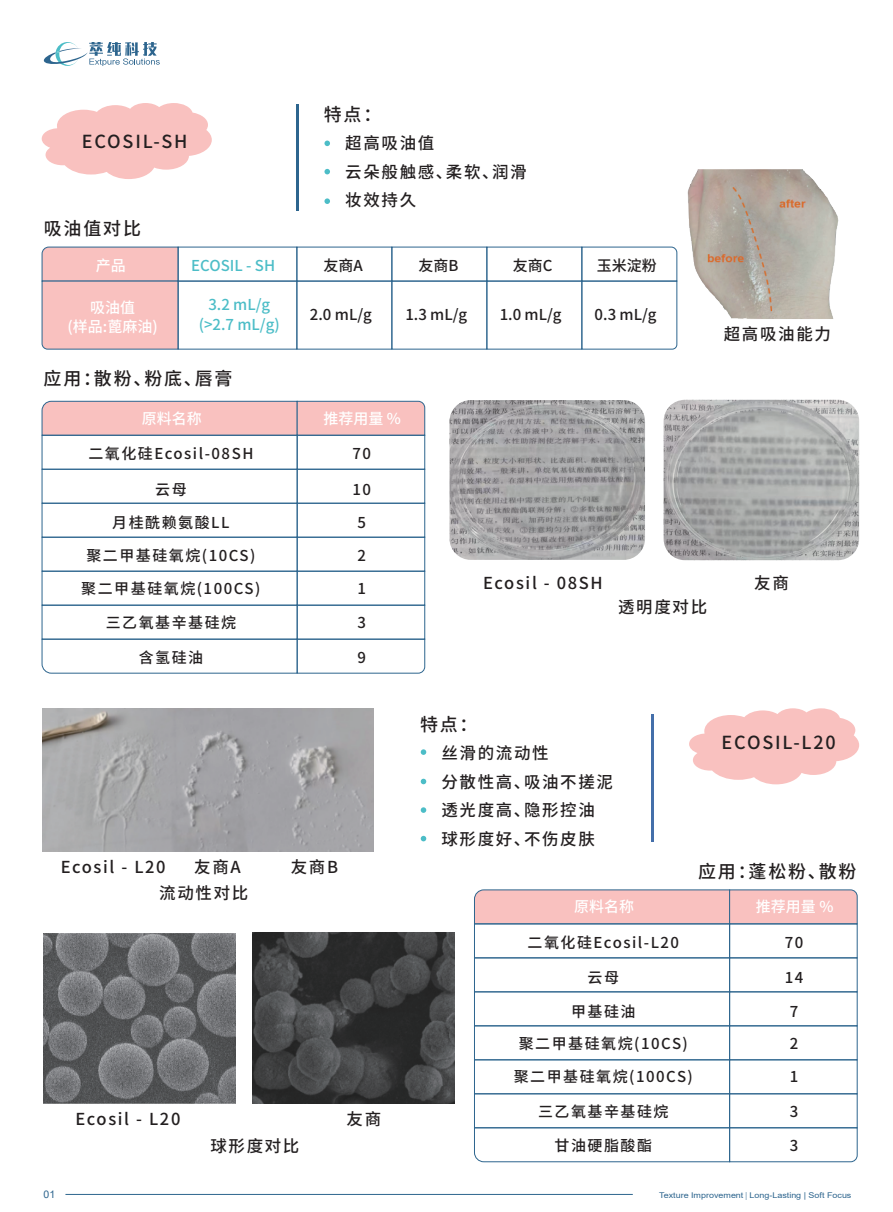
<style>
.page{position:relative;width:893px;height:1212px;background:#fff}
.page>*{position:absolute;margin:0;border:0;box-sizing:border-box;transform-origin:0 0}
.t1{font:500 18px "Source Han Sans SC";letter-spacing:.1em;color:#231f20}
.t2{font:500 16.5px/28.5px "Source Han Sans SC";letter-spacing:.1em;color:#231f20}
.t3{font:500 15px/32.5px "Source Han Sans SC";letter-spacing:.1em;color:#231f20;text-align:center}
.t4{font:500 15px/19.5px "Source Han Sans SC";color:#fff;text-align:center}
.t5{font:500 15px/19.5px "Source Han Sans SC";color:#4cbdc7;text-align:center}
.t6{font:10.5px "Arial";color:#2d658e}
.t7{font:7.95px "Arial";color:#2d658e;scale:1.13 1}
.s1{font-family:"Adobe Song Std";font-weight:300}
</style>
<div class="page">
<svg style="left:44px;top:42px;width:116px;height:24px"></svg>
<hr style="left:65px;top:1194px;width:568px;height:1px;background:#2d658e">
<svg style="left:42px;top:103px;width:170px;height:76px"></svg>
<svg style="left:689px;top:708px;width:170px;height:76px"></svg>
<hr style="left:297px;top:105px;width:2px;height:106px;background:#2d658e">
<hr style="left:652px;top:714px;width:2px;height:128px;background:#446faa">
<div style="left:42px;top:247px;width:136px;height:102px;background:#f9c1bf"></div>
<div style="left:297px;top:281px;width:95px;height:68px;border:1px solid #2d658e"></div>
<div style="left:487px;top:281px;width:95px;height:68px;border:1px solid #2d658e"></div>
<svg style="left:581px;top:247px;width:96px;height:102px"></svg>
<div style="left:392px;top:281px;width:95px;height:68px;border:1px solid #2d658e"></div>
<div style="left:178px;top:281px;width:119px;height:68px;border:1px solid #2d658e"></div>
<svg style="left:42px;top:401px;width:383px;height:34px;background:#f0bdbd"></svg>
<div style="left:42px;top:435px;width:255px;height:34px;border:1px solid #2d658e"></div>
<div style="left:297px;top:435px;width:128px;height:34px;border:1px solid #2d658e"></div>
<div style="left:42px;top:503px;width:255px;height:34px;border:1px solid #2d658e"></div>
<div style="left:297px;top:503px;width:128px;height:34px;border:1px solid #2d658e"></div>
<div style="left:42px;top:469px;width:255px;height:34px;border:1px solid #2d658e"></div>
<div style="left:297px;top:469px;width:128px;height:34px;border:1px solid #2d658e"></div>
<div style="left:42px;top:537px;width:255px;height:34px;border:1px solid #2d658e"></div>
<div style="left:297px;top:537px;width:128px;height:34px;border:1px solid #2d658e"></div>
<div style="left:42px;top:605px;width:255px;height:34px;border:1px solid #2d658e"></div>
<div style="left:297px;top:605px;width:128px;height:34px;border:1px solid #2d658e"></div>
<div style="left:42px;top:571px;width:255px;height:34px;border:1px solid #2d658e"></div>
<div style="left:297px;top:571px;width:128px;height:34px;border:1px solid #2d658e"></div>
<svg style="left:42px;top:639px;width:383px;height:34px"></svg>
<img style="left:687px;top:169px;width:152px;height:150px">
<img style="left:449px;top:400px;width:196px;height:160px">
<img style="left:664px;top:400px;width:195px;height:160px">
<svg style="left:474px;top:889px;width:383px;height:35px;background:#ecbcbc"></svg>
<div style="left:474px;top:924px;width:256px;height:34px;border:1px solid #2d658e"></div>
<div style="left:729px;top:924px;width:128px;height:34px;border:1px solid #2d658e"></div>
<div style="left:474px;top:958px;width:256px;height:34px;border:1px solid #2d658e"></div>
<div style="left:729px;top:958px;width:128px;height:34px;border:1px solid #2d658e"></div>
<div style="left:474px;top:1025px;width:256px;height:35px;border:1px solid #2d658e"></div>
<div style="left:729px;top:1025px;width:128px;height:35px;border:1px solid #2d658e"></div>
<div style="left:474px;top:1059px;width:256px;height:35px;border:1px solid #2d658e"></div>
<div style="left:729px;top:1059px;width:128px;height:35px;border:1px solid #2d658e"></div>
<svg style="left:474px;top:1127px;width:383px;height:35px"></svg>
<img style="left:43px;top:933px;width:193px;height:170px">
<img style="left:252px;top:933px;width:203px;height:170px">
<img style="left:43px;top:709px;width:330px;height:142px">
<svg style="left:324px;top:141px;width:6px;height:5px"></svg>
<svg style="left:324px;top:169px;width:6px;height:5px"></svg>
<svg style="left:324px;top:198px;width:6px;height:6px"></svg>
<svg style="left:421px;top:749px;width:5px;height:6px"></svg>
<svg style="left:421px;top:779px;width:5px;height:5px"></svg>
<svg style="left:421px;top:807px;width:5px;height:6px"></svg>
<svg style="left:421px;top:836px;width:5px;height:5px"></svg>
<p class="t1" style="left:82px;top:131px;width:107px">ECOSIL-SH</p>
<p class="t1" style="left:44px;top:218px;width:99px">吸油值对比</p>
<p class="t1" style="left:324px;top:104px;width:59px">特点：</p>
<p class="t2" style="left:345px;top:129px;width:183px">超高吸油值<br>云朵般触感、柔软、润滑妆效持久</p>
<p class="t4" style="left:96px;top:256px;width:32px">产品</p>
<p class="t5" style="left:191px;top:256px;width:85px">ECOSIL - SH</p>
<p class="t3" style="left:323px;top:250px;width:41px">友商A</p>
<p class="t3" style="left:418px;top:250px;width:42px">友商B</p>
<p class="t3" style="left:513px;top:250px;width:41px">友商C</p>
<p class="t3" style="left:597px;top:250px;width:61px">玉米淀粉</p>
<p class="t4" style="left:68px;top:298px;width:92px">吸油值<br>(样品:蓖麻油)</p>
<p class="t5" style="left:199px;top:295px;width:83px">3.2 mL/g (&gt;2.7 mL/g)</p>
<p class="t3" style="left:310px;top:299px;width:63px">2.0 mL/g</p>
<p class="t3" style="left:405px;top:299px;width:63px">1.3 mL/g</p>
<p class="t3" style="left:500px;top:299px;width:63px">1.0 mL/g</p>
<p class="t3" style="left:595px;top:299px;width:63px">0.3 mL/g</p>
<p class="t1" style="left:44px;top:369px;width:190px">应用：散粉、粉底、唇膏</p>
<p class="t2" style="left:724px;top:320px;width:109px">超高吸油能力</p>
<p class="t4" style="left:142px;top:409px;width:61px">原料名称</p>
<p class="t3" style="left:88px;top:438px;width:167px">二氧化硅Ecosil-08SH</p>
<p class="t3" style="left:155px;top:473px;width:33px">云母</p>
<p class="t3" style="left:86px;top:506px;width:171px">月桂酰赖氨酸LL<br>聚二甲基硅氧烷(10CS)</p>
<p class="t3" style="left:81px;top:572px;width:181px">聚二甲基硅氧烷(100CS)</p>
<p class="t3" style="left:106px;top:606px;width:132px">三乙氧基辛基硅烷</p>
<p class="t3" style="left:139px;top:641px;width:66px">含氢硅油</p>
<p class="t4" style="left:324px;top:409px;width:79px">推荐用量 %</p>
<p class="t3" style="left:352px;top:438px;width:20px">70</p>
<p class="t3" style="left:352px;top:473px;width:20px">10</p>
<p class="t3" style="left:357px;top:507px;width:10px;text-align:left">5<br>2</p>
<p class="t3" style="left:357px;top:572px;width:10px">1</p>
<p class="t3" style="left:357px;top:606px;width:10px">3</p>
<p class="t3" style="left:357px;top:641px;width:10px">9</p>
<p class="t2" style="left:483px;top:569px;width:121px">Ecosil - 08SH</p>
<p class="t2" style="left:754px;top:569px;width:36px">友商</p>
<p class="t2" style="left:618px;top:593px;width:91px">透明度对比</p>
<p class="t2" style="left:61px;top:853px;width:106px">Ecosil - L20</p>
<p class="t2" style="left:194px;top:853px;width:48px">友商A</p>
<p class="t2" style="left:291px;top:853px;width:49px">友商B</p>
<p class="t2" style="left:159px;top:879px;width:91px">流动性对比</p>
<p class="t2" style="left:75px;top:1105px;width:106px">Ecosil - L20</p>
<p class="t2" style="left:347px;top:1105px;width:36px">友商</p>
<p class="t2" style="left:210px;top:1131px;width:91px">球形度对比</p>
<p class="t1" style="left:420px;top:714px;width:59px">特点：</p>
<p class="t2" style="left:441px;top:739px;width:173px">丝滑的流动性<br>分散性高、吸油不搓泥透光度高、隐形控油球形度好、不伤皮肤</p>
<p class="t1" style="left:722px;top:732px;width:116px">ECOSIL-L20</p>
<p class="t1" style="left:698px;top:862px;width:160px">应用：蓬松粉、散粉</p>
<p class="t4" style="left:574px;top:897px;width:61px">原料名称</p>
<p class="t3" style="left:527px;top:926px;width:153px">二氧化硅Ecosil-L20</p>
<p class="t3" style="left:588px;top:962px;width:33px">云母</p>
<p class="t3" style="left:519px;top:995px;width:171px">甲基硅油<br>聚二甲基硅氧烷(10CS)</p>
<p class="t3" style="left:514px;top:1061px;width:181px">聚二甲基硅氧烷(100CS)</p>
<p class="t3" style="left:538px;top:1095px;width:132px">三乙氧基辛基硅烷</p>
<p class="t3" style="left:555px;top:1130px;width:99px">甘油硬脂酸酯</p>
<p class="t4" style="left:756px;top:897px;width:79px">推荐用量 %</p>
<p class="t3" style="left:785px;top:926px;width:20px">70</p>
<p class="t3" style="left:785px;top:962px;width:20px">14</p>
<p class="t3" style="left:790px;top:995px;width:10px;text-align:left">7<br>2</p>
<p class="t3" style="left:790px;top:1061px;width:10px">1</p>
<p class="t3" style="left:790px;top:1095px;width:10px">3</p>
<p class="t3" style="left:790px;top:1130px;width:10px">3</p>
<p class="t6" style="left:44px;top:1187px;width:13px">01</p>
<p class="t7" style="left:659px;top:1190px;width:172px">Texture Improvement <span class="s1">|</span> Long-Lasting | Soft Focus</p>
</div>
